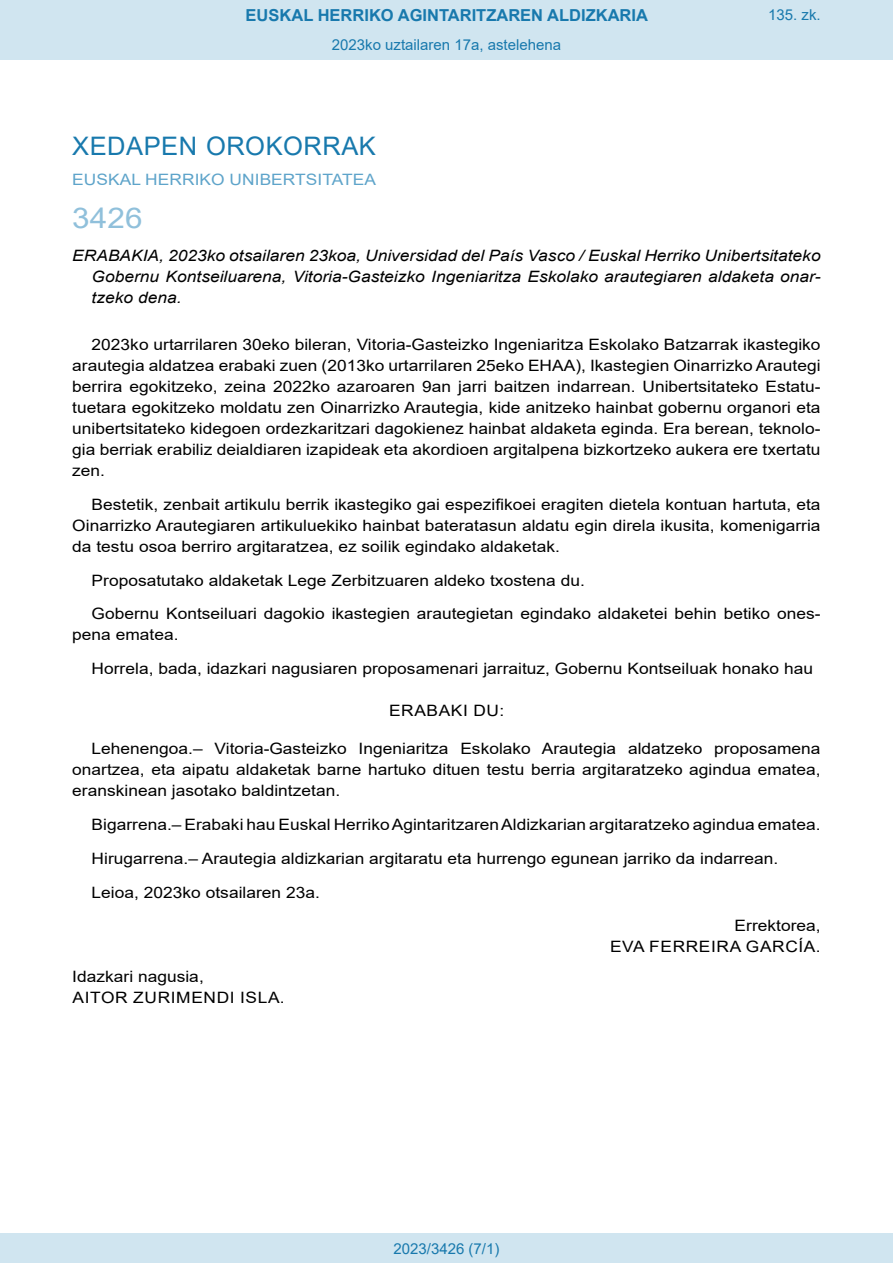
<style>
.page{position:relative;width:893px;height:1263px;background:#fff}
.page>*{position:absolute;margin:0;border:0;box-sizing:border-box;transform-origin:0 0}
.BOPVOrden{font:28.5px "Arial";color:#90c0db;scale:1.11 1}
.BOPVSeccion{font:25.5px "Arial";letter-spacing:.02em;color:#1879ad}
.t1{font:700 16.5px "Arial";color:#1879ad}
.BOPVDetalle{font:15.6px/21px "Arial";color:#000;text-align:justify;scale:1.11 1}
.BOPVTitulo{font:italic 15.6px/21px "Arial";color:#000;text-align:justify;scale:1.11 1}
.BOPVOrganismo{font:15.6px "Arial";letter-spacing:.005em;color:#5ea4ca;scale:1.11 1}
.BOPVFirmaLugFec{font:15.6px "Arial";color:#000;scale:1.11 1}
.BOPVFirmaNombre{font:15.6px "Arial";letter-spacing:.035em;color:#000;scale:1.11 1}
.BOPVNombreLehen2{font:15.6px "Arial";letter-spacing:.035em;color:#000;scale:1.11 1}
.BOPVFirmaPuesto{font:15.6px "Arial";color:#000;scale:1.11 1}
.BOPVPuestoLehen2{font:15.6px "Arial";color:#000;scale:1.11 1}
.BOPVClave{font:15.6px "Arial";letter-spacing:.035em;color:#000;scale:1.11 1}
.Paginacion_Centro{font:15px "Arial";color:#1879ad}
</style>
<div class="page">
<div style="left:0;top:0;width:893px;height:60px;background:#d0e5f0"></div>
<div style="left:0;top:1233px;width:893px;height:30px;background:#d0e5f0"></div>
<p class="t1" style="left:246px;top:3px;width:404px">EUSKAL HERRIKO AGINTARITZAREN ALDIZKARIA</p>
<p class="Paginacion_Centro" style="left:332px;top:35px;width:231px">2023ko uztailaren 17a, astelehena</p>
<p class="Paginacion_Centro" style="left:768px;top:5px;width:54px">135. zk.</p>
<p class="BOPVSeccion" style="left:72px;top:128px;width:305px">XEDAPEN OROKORRAK</p>
<p class="BOPVOrganismo" style="left:72px;top:169px;width:275px">EUSKAL HERRIKO UNIBERTSITATEA</p>
<p class="BOPVOrden" style="left:72px;top:198px;width:65px">3426</p>
<p class="BOPVTitulo" style="left:92px;top:246px;width:658px;text-indent:-19px">ERABAKIA, 2023ko otsailaren 23koa, Universidad del País Vasco / Euskal Herriko Unibertsitateko Gobernu Kontseiluarena, Vitoria-Gasteizko Ingeniaritza Eskolako arautegiaren aldaketa onar&shy;tzeko dena.</p>
<p class="BOPVDetalle" style="left:72px;top:334px;width:676px;text-indent:19px">2023ko urtarrilaren 30eko bileran, Vitoria-Gasteizko Ingeniaritza Eskolako Batzarrak ikastegiko arautegia aldatzea erabaki zuen (2013ko urtarrilaren 25eko EHAA), Ikastegien Oinarrizko Arautegi berrira egokitzeko, zeina 2022ko azaroaren 9an jarri baitzen indarrean. Unibertsitateko Estatu&shy;tuetara egokitzeko moldatu zen Oinarrizko Arautegia, kide anitzeko hainbat gobernu organori eta unibertsitateko kidegoen ordezkaritzari dagokienez hainbat aldaketa eginda. Era berean, teknolo&shy;gia berriak erabiliz deialdiaren izapideak eta akordioen argitalpena bizkortzeko aukera ere txertatu zen.</p>
<p class="BOPVDetalle" style="left:72px;top:494px;width:676px;text-indent:19px">Bestetik, zenbait artikulu berrik ikastegiko gai espezifikoei eragiten dietela kontuan hartuta, eta Oinarrizko Arautegiaren artikuluekiko hainbat bateratasun aldatu egin direla ikusita, komenigarria da testu osoa berriro argitaratzea, ez soilik egindako aldaketak.</p>
<p class="BOPVDetalle" style="left:92px;top:569px;width:446px">Proposatutako aldaketak Lege Zerbitzuaren aldeko txostena du.</p>
<p class="BOPVDetalle" style="left:72px;top:603px;width:676px;text-indent:19px">Gobernu Kontseiluari dagokio ikastegien arautegietan egindako aldaketei behin betiko ones&shy;pena ematea.</p>
<p class="BOPVDetalle" style="left:92px;top:658px;width:651px">Horrela, bada, idazkari nagusiaren proposamenari jarraituz, Gobernu Kontseiluak honako hau</p>
<p class="BOPVClave" style="left:389px;top:700px;width:105px">ERABAKI DU:</p>
<p class="BOPVDetalle" style="left:72px;top:738px;width:676px;text-indent:19px">Lehenengoa.– Vitoria-Gasteizko Ingeniaritza Eskolako Arautegia aldatzeko proposamena onartzea, eta aipatu aldaketak barne hartuko dituen testu berria argitaratzeko agindua ematea, eranskinean jasotako baldintzetan.</p>
<p class="BOPVDetalle" style="left:92px;top:814px;width:658px">Bigarrena.– Erabaki hau Euskal Herriko Agintaritzaren Aldizkarian argitaratzeko agindua ematea.</p>
<p class="BOPVDetalle" style="left:92px;top:848px;width:620px">Hirugarrena.– Arautegia aldizkarian argitaratu eta hurrengo egunean jarriko da indarrean.</p>
<p class="BOPVFirmaLugFec" style="left:92px;top:881px;width:207px">Leioa, 2023ko otsailaren 23a.</p>
<p class="BOPVPuestoLehen2" style="left:735px;top:915px;width:79px">Errektorea,</p>
<p class="BOPVNombreLehen2" style="left:610px;top:936px;width:191px">EVA FERREIRA GARCÍA.</p>
<p class="BOPVFirmaPuesto" style="left:72px;top:966px;width:120px">Idazkari nagusia,</p>
<p class="BOPVFirmaNombre" style="left:73px;top:987px;width:193px">AITOR ZURIMENDI ISLA.</p>
<p class="Paginacion_Centro" style="left:393px;top:1238px;width:107px">2023/3426 (7/1)</p>
</div>
